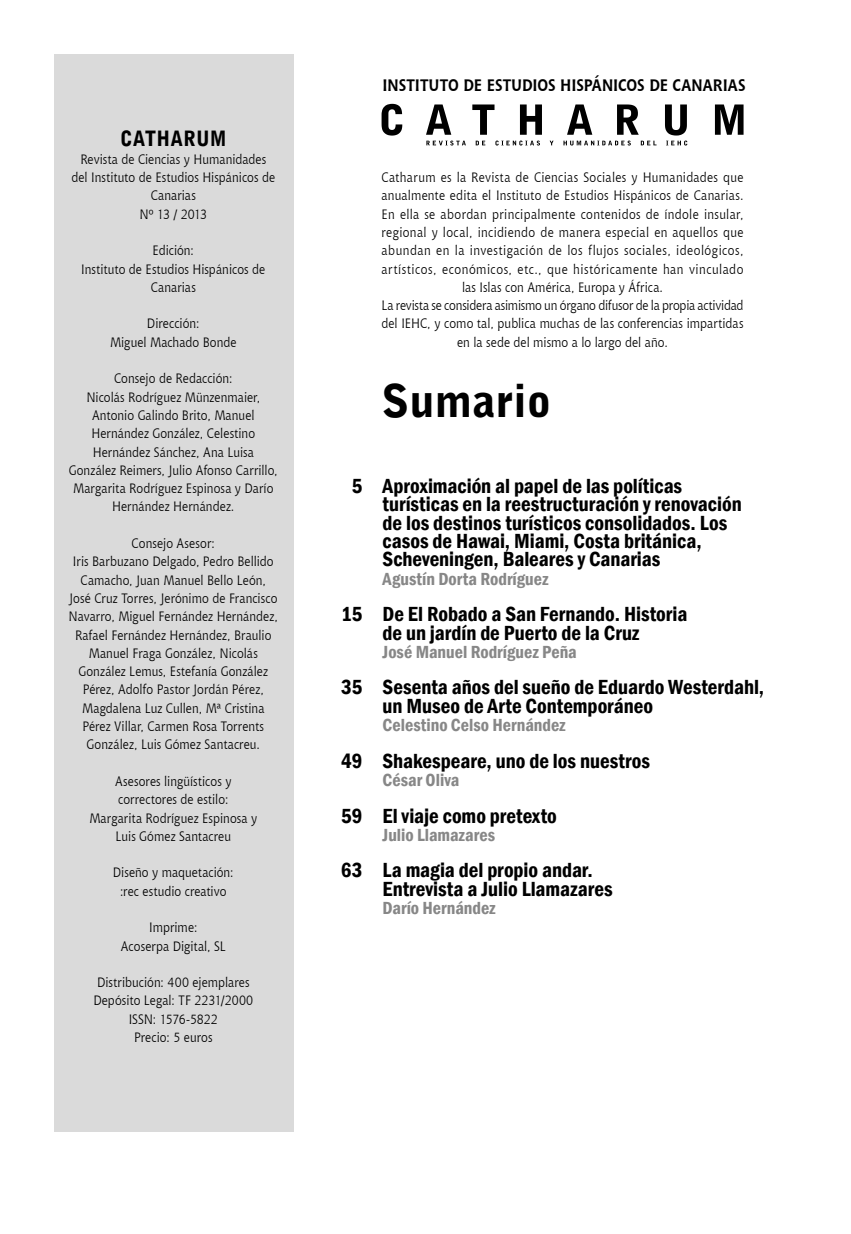
<style>
.page{position:relative;width:851px;height:1234px;background:#fff}
.page>*{position:absolute;margin:0;border:0;box-sizing:border-box;transform-origin:0 0}
.t1{font:900 45px "Bell Gothic Std";letter-spacing:.01em;color:#000}
.t2{font:600 condensed 21px/18.3px "Franklin Gothic";color:#000}
.t3{font:900 21px "Bell Gothic Std";letter-spacing:.005em;color:#000;scale:.9 1}
.t4{font:600 condensed 18px "Franklin Gothic";color:#878787}
.t5{font:700 16.5px "Chianti BT";letter-spacing:-.005em;color:#000;scale:.9 1}
.t6{font:13.5px/18.3px "Chianti BT";letter-spacing:.01em;color:#000;text-align:center;scale:.9 1}
</style>
<div class="page">
<div style="left:54px;top:54px;width:239px;height:1077px;background:#dadada"></div>
<svg style="left:381px;top:104px;width:21px;height:31px"></svg>
<svg style="left:714px;top:104px;width:29px;height:31px"></svg>
<svg style="left:426px;top:104px;width:40px;height:41px"></svg>
<svg style="left:472px;top:104px;width:70px;height:41px"></svg>
<svg style="left:563px;top:104px;width:93px;height:41px"></svg>
<svg style="left:665px;top:104px;width:22px;height:41px"></svg>
<h2 class="t3" style="left:120px;top:126px;width:120px">CATHARUM</h2>
<p class="t6" style="left:71px;top:149px;width:228px">Revista de Ciencias y Humanidades del Instituto de Estudios Hispánicos de<br>Canarias<br>Nº 13 / 2013</p>
<p class="t6" style="left:81px;top:241px;width:206px">Edición:<br>Instituto de Estudios Hispánicos de<br>Canarias</p>
<p class="t6" style="left:110px;top:314px;width:142px">Dirección:<br>Miguel Machado Bonde</p>
<p class="t6" style="left:69px;top:369px;width:233px">Consejo de Redacción:<br>Nicolás Rodríguez Münzenmaier,<br>Antonio Galindo Brito, Manuel<br>Hernández González, Celestino<br>Hernández Sánchez, Ana Luisa<br>González Reimers, Julio Afonso Carrillo,<br>Margarita Rodríguez Espinosa y Darío<br>Hernández Hernández.</p>
<p class="t6" style="left:69px;top:533px;width:234px">Consejo Asesor:<br>Iris Barbuzano Delgado, Pedro Bellido Camacho, Juan Manuel Bello León, José Cruz Torres, Jerónimo de Francisco Navarro, Miguel Fernández Hernández, Rafael Fernández Hernández, Braulio Manuel Fraga González, Nicolás González Lemus, Estefanía González Pérez, Adolfo Pastor Jordán Pérez, Magdalena Luz Cullen, Mª Cristina Pérez Villar, Carmen Rosa Torrents González, Luis Gómez Santacreu.</p>
<p class="t6" style="left:89px;top:771px;width:188px">Asesores lingüísticos y correctores de estilo:<br>Margarita Rodríguez Espinosa y<br>Luis Gómez Santacreu</p>
<p class="t6" style="left:113px;top:862px;width:136px">Diseño y maquetación: :rec estudio creativo</p>
<p class="t6" style="left:121px;top:917px;width:118px">Imprime:<br>Acoserpa Digital, SL</p>
<p class="t6" style="left:93px;top:972px;width:179px">Distribución: 400 ejemplares<br>Depósito Legal: TF 2231/2000<br>ISSN: 1576-5822<br>Precio: 5 euros</p>
<p class="t5" style="left:382px;top:73px;width:405px">INSTITUTO DE ESTUDIOS HISPÁNICOS DE CANARIAS</p>
<p class="t6" style="left:381px;top:168px;width:403px">Catharum es la Revista de Ciencias Sociales y Humanidades que anualmente edita el Instituto de Estudios Hispánicos de Canarias.<br>En ella se abordan principalmente contenidos de índole insular, regional y local, incidiendo de manera especial en aquellos que abundan en la investigación de los flujos sociales, ideológicos, artísticos, económicos, etc., que históricamente han vinculado las Islas con América, Europa y África.<br>La revista se considera asimismo un órgano difusor de la propia actividad del IEHC, y como tal, publica muchas de las conferencias impartidas en la sede del mismo a lo largo del año.</p>
<h1 class="t1" style="left:381px;top:374px;width:171px">Sumario</h1>
<h2 class="t2" style="left:352px;top:476px;width:12px">5</h2>
<h2 class="t2" style="left:341px;top:604px;width:23px">15</h2>
<h2 class="t2" style="left:341px;top:678px;width:23px">35</h2>
<h2 class="t2" style="left:341px;top:751px;width:23px">49</h2>
<h2 class="t2" style="left:341px;top:806px;width:23px">59</h2>
<h2 class="t2" style="left:341px;top:860px;width:23px">63</h2>
<h2 class="t2" style="left:382px;top:476px;width:360px">Aproximación al papel de las políticas turísticas en la reestructuración y renovación de los destinos turísticos consolidados. Los casos de Hawai, Miami, Costa británica, Scheveningen, Baleares y Canarias</h2>
<h3 class="t4" style="left:382px;top:566px;width:167px">Agustín Dorta Rodríguez</h3>
<h2 class="t2" style="left:382px;top:604px;width:306px">De El Robado a San Fernando. Historia de un jardín de Puerto de la Cruz</h2>
<h3 class="t4" style="left:382px;top:639px;width:196px">José Manuel Rodríguez Peña</h3>
<h2 class="t2" style="left:382px;top:677px;width:383px">Sesenta años del sueño de Eduardo Westerdahl, un Museo de Arte Contemporáneo</h2>
<h3 class="t4" style="left:382px;top:712px;width:185px">Celestino Celso Hernández</h3>
<h2 class="t2" style="left:382px;top:751px;width:269px">Shakespeare, uno de los nuestros</h2>
<h3 class="t4" style="left:382px;top:767px;width:78px">César Oliva</h3>
<h2 class="t2" style="left:382px;top:805px;width:176px">El viaje como pretexto</h2>
<h3 class="t4" style="left:382px;top:822px;width:114px">Julio Llamazares</h3>
<h2 class="t2" style="left:382px;top:860px;width:232px">La magia del propio andar.<br>Entrevista a Julio Llamazares</h2>
<h3 class="t4" style="left:382px;top:895px;width:115px">Darío Hernández</h3>
</div>
